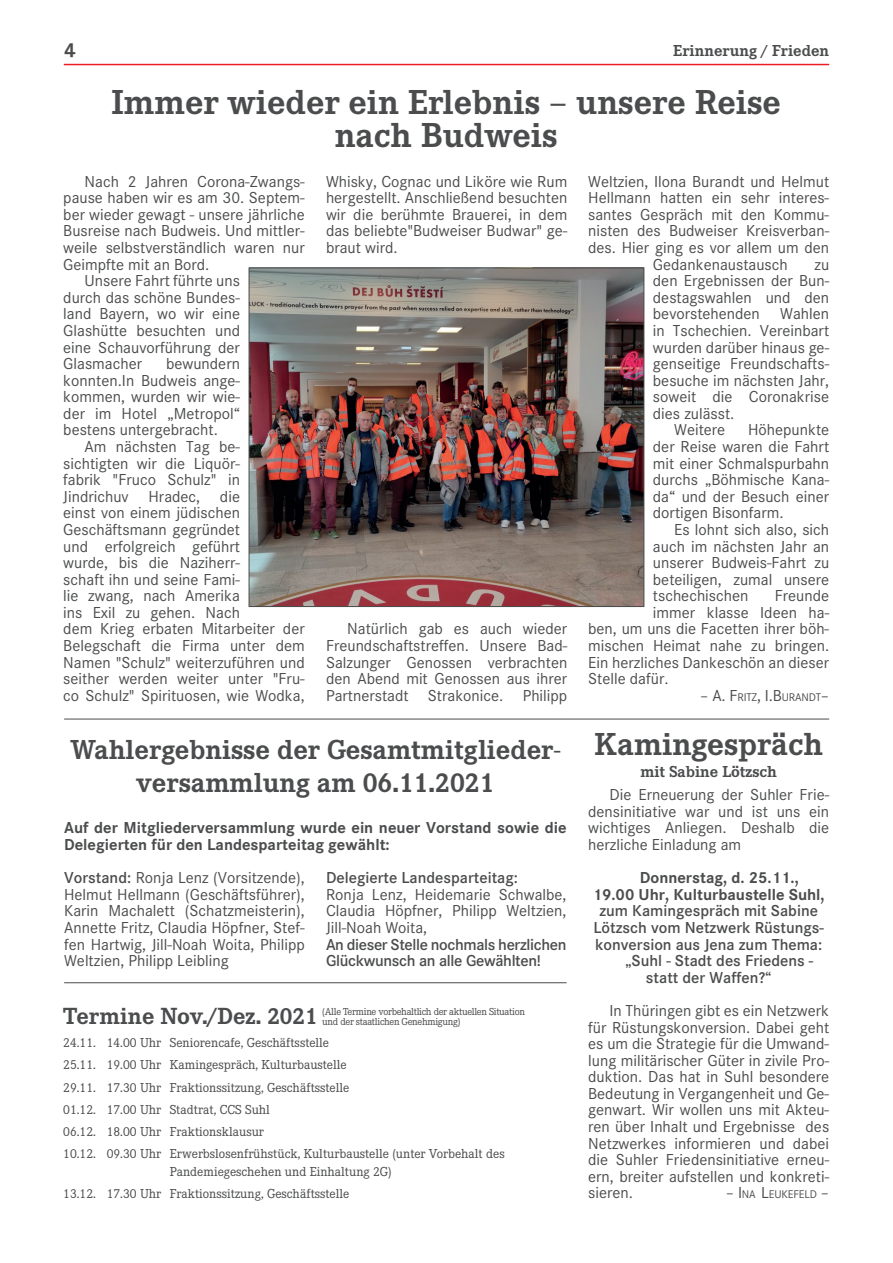
<style>
.page{position:relative;width:893px;height:1263px;background:#fff}
.page>*{position:absolute;margin:0;border:0;box-sizing:border-box;transform-origin:0 0}
.t1{font:700 36px/33px "Corporate E";color:#4b4c4d;text-align:center}
.t2{font:700 33px "Corporate E";color:#4b4c4d}
.t3{font:700 28.5px/33px "Corporate E";color:#4b4c4d;text-align:center}
.t4{font:700 24.3px "Corporate E";color:#4b4c4d}
.t5{font:700 21px "Corporate S";color:#4b4c4d}
.t6{font:16.5px/16.6px "Corporate S";color:#4b4c4d;text-align:justify}
.t7{font:700 16.5px/16.6px "Corporate S";color:#4b4c4d}
.t8{font:600 16.5px "Corporate S";color:#4b4c4d}
.t9{font:600 16.5px/16.6px "Corporate S";letter-spacing:-.02em;color:#4b4c4d}
.t10{font:700 16.5px "Corporate E";color:#4b4c4d}
.t11{font:13.5px/22.2px "Corporate E";color:#4b4c4d}
.t12{font:11.55px "Corporate S";letter-spacing:-.015em;color:#4b4c4d}
.t13{font:10.5px/10.5px "Corporate E";letter-spacing:-.03em;color:#4b4c4d}
.s1{font-weight:600}
.s2{font-size:16.5px}
</style>
<div class="page">
<hr style="left:64px;top:64px;width:765px;height:1px;background:#ee1d23">
<hr style="left:64px;top:982px;width:503px;height:1px;background:#4b4c4d">
<hr style="left:64px;top:719px;width:765px;height:1px;background:#4b4c4d">
<img style="left:251px;top:269px;width:391px;height:336px">
<div style="left:249px;top:267px;width:395px;height:340px;border:1px solid #4b4c4d"></div>
<p class="t5" style="left:64px;top:38px;width:13px">4</p>
<p class="t10" style="left:673px;top:41px;width:157px">Erinnerung / Frieden</p>
<h1 class="t1" style="left:111px;top:86px;width:671px">Immer wieder ein Erlebnis – unsere Reise nach Budweis</h1>
<p class="t6" style="left:85px;top:173px;width:222px">Nach 2 Jahren Corona-Zwangs-</p>
<p class="t6" style="left:63px;top:190px;width:243px">pause haben wir es am 30. Septem-</p>
<p class="t6" style="left:63px;top:206px;width:243px">ber wieder gewagt - unsere jährliche</p>
<p class="t6" style="left:63px;top:223px;width:243px">Busreise nach Budweis. Und mittler-</p>
<p class="t6" style="left:63px;top:239px;width:243px">weile selbstverständlich waren nur</p>
<p class="t6" style="left:63px;top:256px;width:148px">Geimpfte mit an Bord.</p>
<p class="t6" style="left:85px;top:272px;width:157px">Unsere Fahrt führte uns</p>
<p class="t6" style="left:63px;top:289px;width:178px">durch das schöne Bundes-</p>
<p class="t6" style="left:63px;top:306px;width:178px">land Bayern, wo wir eine</p>
<p class="t6" style="left:63px;top:322px;width:178px">Glashütte besuchten und</p>
<p class="t6" style="left:63px;top:339px;width:178px">eine Schauvorführung der</p>
<p class="t6" style="left:63px;top:355px;width:80px">Glasmacher</p>
<p class="t6" style="left:63px;top:355px;width:178px;text-indent:103px">bewundern konnten.In Budweis ange&shy;kommen, wurden wir wie&shy;der im Hotel „Metropol“ bestens untergebracht.</p>
<p class="t6" style="left:63px;top:438px;width:243px;text-align:left;text-indent:21px">Am nächsten Tag be&shy;sichtigten wir die Liquör-<br>fabrik "Fruco Schulz" in<br>Jindrichuv Hradec, die<br>einst von einem jüdischen<br>Geschäftsmann gegründet<br>und erfolgreich geführt<br>wurde, bis die Naziherr-<br>schaft ihn und seine Fami-<br>lie zwang, nach Amerika<br>ins Exil zu gehen. Nach<br>dem Krieg erbaten Mitarbeiter der<br>Belegschaft die Firma unter dem<br>Namen "Schulz" weiterzuführen und seither werden weiter unter "Fru&shy;co Schulz" Spirituosen, wie Wodka,</p>
<p class="t6" style="left:326px;top:173px;width:243px">Whisky, Cognac und Liköre wie Rum hergestellt. Anschließend besuchten wir die berühmte Brauerei, in dem das beliebte"Budweiser Budwar" ge&shy;braut wird.</p>
<p class="t6" style="left:326px;top:621px;width:243px;text-indent:21px">Natürlich gab es auch wieder Freundschaftstreffen. Unsere Bad-Salzunger Genossen verbrachten den Abend mit Genossen aus ihrer Partnerstadt Strakonice. Philipp</p>
<h3 class="t3" style="left:70px;top:733px;width:491px">Wahlergebnisse der Gesamtmitglieder&shy;versammlung am 06.11.2021</h3>
<p class="t7" style="left:64px;top:820px;width:504px">Auf der Mitgliederversammlung wurde ein neuer Vorstand sowie die<br>Delegierten für den Landesparteitag gewählt:</p>
<p class="t6" style="left:64px;top:869px;width:242px"><span class="s1">Vorstand:</span> Ronja Lenz (Vorsitzende), Helmut Hellmann (Geschäftsführer), Karin Machalett (Schatzmeisterin), Annette Fritz, Claudia Höpfner, Stef&shy;fen Hartwig, Jill-Noah Woita, Philipp Weltzien, Philipp Leibling</p>
<p class="t8" style="left:326px;top:868px;width:193px">Delegierte Landesparteitag:</p>
<p class="t6" style="left:326px;top:886px;width:242px">Ronja Lenz, Heidemarie Schwalbe, Claudia Höpfner, Philipp Weltzien, Jill-Noah Woita,</p>
<p class="t9" style="left:326px;top:936px;width:242px">An dieser Stelle nochmals herzlichen<br>Glückwunsch an alle Gewählten!</p>
<p class="t13" style="left:322px;top:1006px;width:204px">(Alle Termine vorbehaltlich der aktuellen Situation und der staatlichen Genehmigung)</p>
<h3 class="t4" style="left:63px;top:1002px;width:256px">Termine Nov./Dez. 2021</h3>
<p class="t11" style="left:63px;top:1032px;width:443px">24.11. 14.00 Uhr Seniorencafe, Geschäftsstelle<br>25.11. 19.00 Uhr Kamingespräch, Kulturbaustelle<br>29.11. 17.30 Uhr Fraktionssitzung, Geschäftsstelle<br>01.12. 17.00 Uhr Stadtrat, CCS Suhl<br>06.12. 18.00 Uhr Fraktionsklausur<br>10.12. 09.30 Uhr Erwerbslosenfrühstück, Kulturbaustelle (unter Vorbehalt des</p>
<p class="t11" style="left:63px;top:1161px;width:330px;text-indent:107px">Pandemiegeschehen und Einhaltung 2G)<br>13.12. 17.30 Uhr Fraktionssitzung, Geschäftsstelle</p>
<p class="t6" style="left:588px;top:173px;width:242px">Weltzien, Ilona Burandt und Helmut</p>
<p class="t6" style="left:588px;top:190px;width:242px">Hellmann hatten ein sehr interes-</p>
<p class="t6" style="left:588px;top:206px;width:242px">santes Gespräch mit den Kommu-</p>
<p class="t6" style="left:588px;top:223px;width:242px">nisten des Budweiser Kreisverban-</p>
<p class="t6" style="left:588px;top:239px;width:242px">des. Hier ging es vor allem um den</p>
<p class="t6" style="left:653px;top:256px;width:136px">Gedankenaustausch</p>
<p class="t6" style="left:814px;top:256px;width:16px">zu</p>
<p class="t6" style="left:653px;top:272px;width:178px">den Ergebnissen der Bun-</p>
<p class="t6" style="left:653px;top:289px;width:178px">destagswahlen und den</p>
<p class="t6" style="left:653px;top:306px;width:178px">bevorstehenden Wahlen</p>
<p class="t6" style="left:653px;top:322px;width:178px">in Tschechien. Vereinbart</p>
<p class="t6" style="left:653px;top:339px;width:178px">wurden darüber hinaus ge-</p>
<p class="t6" style="left:653px;top:355px;width:178px">genseitige Freundschafts-</p>
<p class="t6" style="left:653px;top:372px;width:178px">besuche im nächsten Jahr,</p>
<p class="t6" style="left:653px;top:389px;width:178px">soweit die Coronakrise</p>
<p class="t6" style="left:653px;top:405px;width:83px">dies zulässt.</p>
<p class="t6" style="left:674px;top:422px;width:53px">Weitere</p>
<p class="t6" style="left:653px;top:422px;width:178px;text-indent:95px">Höhepunkte der Reise waren die Fahrt mit einer Schmalspurbahn durchs „Böhmische Kana&shy;da“ und der Besuch einer dortigen Bisonfarm.</p>
<p class="t6" style="left:653px;top:521px;width:178px;text-indent:21px">Es lohnt sich also, sich auch im nächsten Jahr an unserer Budweis-Fahrt zu beteiligen, zumal unsere tschechischen</p>
<p class="t6" style="left:775px;top:588px;width:56px">Freunde</p>
<p class="t6" style="left:653px;top:604px;width:178px">immer klasse Ideen ha-</p>
<p class="t6" style="left:588px;top:621px;width:242px">ben, um uns die Facetten ihrer böh-</p>
<p class="t6" style="left:588px;top:637px;width:242px">mischen Heimat nahe zu bringen.</p>
<p class="t6" style="left:588px;top:654px;width:242px">Ein herzliches Dankeschön an dieser</p>
<p class="t6" style="left:588px;top:670px;width:82px">Stelle dafür.</p>
<p class="t12" style="left:700px;top:690px;width:130px"><span class="s2">– A. F</span>RITZ<span class="s2">, I.B</span>URANDT<span class="s2">–</span></p>
<h2 class="t2" style="left:594px;top:725px;width:230px">Kamingespräch</h2>
<p class="t10" style="left:640px;top:763px;width:138px">mit Sabine Lötzsch</p>
<p class="t6" style="left:588px;top:787px;width:242px;text-indent:21px">Die Erneuerung der Suhler Frie&shy;densinitiative war und ist uns ein wichtiges Anliegen. Deshalb die herzliche Einladung am</p>
<p class="t7" style="left:593px;top:870px;width:234px;text-indent:47px">Donnerstag, d. 25.11.,<br>19.00 Uhr, Kulturbaustelle Suhl,</p>
<p class="t8" style="left:599px;top:901px;width:220px">zum Kamingespräch mit Sabine</p>
<p class="t8" style="left:593px;top:918px;width:232px">Lötzsch vom Netzwerk Rüstungs-</p>
<p class="t8" style="left:595px;top:935px;width:229px">konversion aus Jena zum Thema:</p>
<p class="t8" style="left:625px;top:951px;width:189px">„Suhl - Stadt des Friedens -</p>
<p class="t8" style="left:646px;top:968px;width:127px">statt der Waffen?“</p>
<p class="t6" style="left:588px;top:1002px;width:242px;text-indent:21px">In Thüringen gibt es ein Netzwerk für Rüstungskonversion. Dabei geht es um die Strategie für die Umwand&shy;lung militärischer Güter in zivile Pro&shy;duktion. Das hat in Suhl besondere Bedeutung in Vergangenheit und Ge&shy;genwart. Wir wollen uns mit Akteu&shy;ren über Inhalt und Ergebnisse des Netzwerkes informieren und dabei die Suhler Friedensinitiative erneu&shy;ern, breiter aufstellen und konkreti&shy;sieren.</p>
<p class="t12" style="left:726px;top:1188px;width:105px"><span class="s2">– I</span>NA <span class="s2">L</span>EUKEFELD <span class="s2">–</span></p>
</div>
